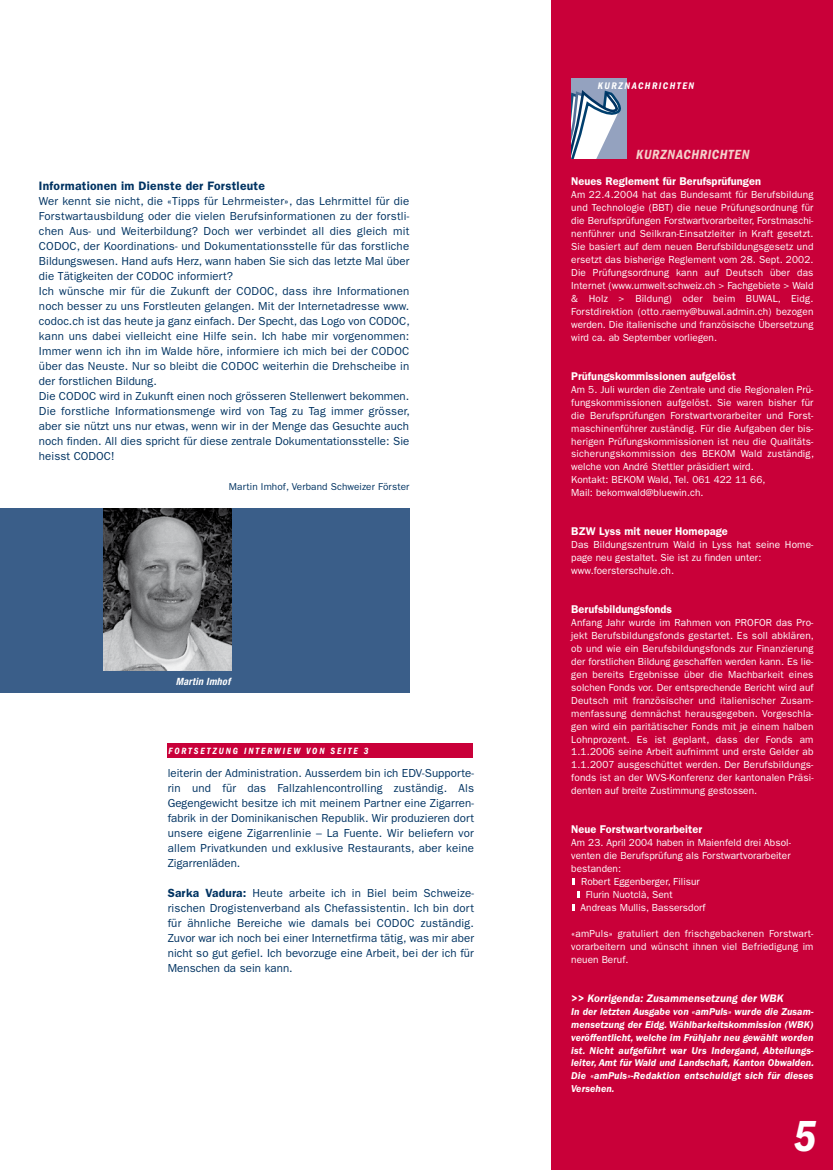
<style>
.page{position:relative;width:833px;height:1170px;background:#fff}
.page>*{position:absolute;margin:0;border:0;box-sizing:border-box;transform-origin:0 0}
.t1{font:italic 600 condensed 45px "Franklin Gothic LT";color:#fff}
.t2{font:italic 600 condensed 13.75px "Franklin Gothic LT";letter-spacing:.05em;color:#f4d1cb}
.t3{font:600 12.25px "Franklin Gothic LT";letter-spacing:.02em;color:#003362}
.t4{font:11.62px/15px "Franklin Gothic LT";letter-spacing:.015em;color:#003362;text-align:justify}
.t5{font:600 11.25px "Franklin Gothic LT";letter-spacing:.005em;color:#fff}
.t6{font:italic 600 11.25px "Franklin Gothic LT";letter-spacing:.005em;color:#fff}
.t7{font:10.25px/13px "Franklin Gothic LT";letter-spacing:.005em;color:#fff;text-align:justify}
.t8{font:italic 600 10.25px/13px "Franklin Gothic LT";letter-spacing:.015em;color:#fff;text-align:justify}
.t9{font:10px "Franklin Gothic LT";letter-spacing:.01em;color:#003362}
.t10{font:italic 700 condensed 10px "Helvetica Neue";letter-spacing:.03em;color:#fff}
.t11{font:italic 600 condensed 9.88px "Franklin Gothic LT";letter-spacing:.15em;color:#fff}
.t12{font:italic 600 condensed 9.38px "Franklin Gothic LT";letter-spacing:.2em;color:#fff}
.s1{font-weight:600;font-size:11.88px}
</style>
<div class="page">
<div style="left:552px;top:0;width:281px;height:1169px;background:#c90039"></div>
<svg style="left:572px;top:878px;width:2px;height:7px"></svg>
<svg style="left:577px;top:891px;width:2px;height:7px"></svg>
<svg style="left:572px;top:904px;width:2px;height:6px"></svg>
<div style="left:571px;top:78px;width:55px;height:81px;background:#94a2bf"></div>
<svg style="left:571px;top:90px;width:50px;height:69px"></svg>
<div style="left:0;top:508px;width:409px;height:185px;background:#3a5e89"></div>
<img style="left:104px;top:508px;width:127px;height:162px">
<div style="left:167px;top:743px;width:306px;height:14px;background:#c90039"></div>
<p class="t3" style="left:39px;top:178px;width:227px">Informationen im Dienste der Forstleute</p>
<p class="t4" style="left:39px;top:193px;width:372px;text-align:left">Wer kennt sie nicht, die «Tipps für Lehrmeister», das Lehrmittel für die Forstwartausbildung oder die vielen Berufsinformationen zu der forstli&shy;chen Aus- und Weiterbildung? Doch wer verbindet all dies gleich mit CODOC, der Koordinations- und Dokumentationsstelle für das forstliche Bildungswesen. Hand aufs Herz, wann haben Sie sich das letzte Mal über die Tätigkeiten der CODOC informiert?<br>Ich wünsche mir für die Zukunft der CODOC, dass ihre Informationen noch besser zu uns Forstleuten gelangen. Mit der Internetadresse www. codoc.ch ist das heute ja ganz einfach. Der Specht, das Logo von CODOC, kann uns dabei vielleicht eine Hilfe sein. Ich habe mir vorgenommen:<br>Immer wenn ich ihn im Walde höre, informiere ich mich bei der CODOC über das Neuste. Nur so bleibt die CODOC weiterhin die Drehscheibe in der forstlichen Bildung.<br>Die CODOC wird in Zukunft einen noch grösseren Stellenwert bekommen.<br>Die forstliche Informationsmenge wird von Tag zu Tag immer grösser, aber sie nützt uns nur etwas, wenn wir in der Menge das Gesuchte auch noch finden. All dies spricht für diese zentrale Dokumentationsstelle: Sie heisst CODOC!</p>
<p class="t9" style="left:229px;top:480px;width:182px">Martin Imhof, Verband Schweizer Förster</p>
<p class="t10" style="left:176px;top:675px;width:56px">Martin Imhof</p>
<p class="t12" style="left:168px;top:745px;width:202px">FORTSETZUNG INTERWIEW VON SEITE 3</p>
<p class="t4" style="left:168px;top:765px;width:308px">leiterin der Administration. Ausserdem bin ich EDV-Supporte&shy;rin und für das Fallzahlencontrolling zuständig. Als Gegengewicht besitze ich mit meinem Partner eine Zigarren&shy;fabrik in der Dominikanischen Republik. Wir produzieren dort unsere eigene Zigarrenlinie – La Fuente. Wir beliefern vor allem Privatkunden und exklusive Restaurants, aber keine Zigarrenläden.</p>
<p class="t4" style="left:168px;top:885px;width:308px"><span class="s1">Sarka Vadura:</span> Heute arbeite ich in Biel beim Schweize&shy;rischen Drogistenverband als Chefassistentin. Ich bin dort für ähnliche Bereiche wie damals bei CODOC zuständig.<br>Zuvor war ich noch bei einer Internetfirma tätig, was mir aber nicht so gut gefiel. Ich bevorzuge eine Arbeit, bei der ich für Menschen da sein kann.</p>
<p class="t11" style="left:598px;top:80px;width:98px">KURZNACHRICHTEN</p>
<h2 class="t2" style="left:636px;top:147px;width:115px">KURZNACHRICHTEN</h2>
<p class="t5" style="left:571px;top:175px;width:191px">Neues Reglement für Berufsprüfungen</p>
<p class="t7" style="left:571px;top:188px;width:244px">Am 22.4.2004 hat das Bundesamt für Berufsbildung und Technologie (BBT) die neue Prüfungsordnung für die Berufsprüfungen Forstwartvorarbeiter, Forstmaschi&shy;nenführer und Seilkran-Einsatzleiter in Kraft gesetzt.<br>Sie basiert auf dem neuen Berufsbildungsgesetz und ersetzt das bisherige Reglement vom 28. Sept. 2002.<br>Die Prüfungsordnung kann auf Deutsch über das Internet (www.umwelt-schweiz.ch &gt; Fachgebiete &gt; Wald &amp; Holz &gt; Bildung) oder beim BUWAL, Eidg.<br>Forstdirektion (otto.raemy@buwal.admin.ch) bezogen werden. Die italienische und französische Übersetzung wird ca. ab September vorliegen.</p>
<p class="t5" style="left:571px;top:369px;width:166px">Prüfungskommissionen aufgelöst</p>
<p class="t7" style="left:571px;top:383px;width:244px;text-align:left">Am 5. Juli wurden die Zentrale und die Regionalen Prü&shy;fungskommissionen aufgelöst. Sie waren bisher für die Berufsprüfungen Forstwartvorarbeiter und Forst&shy;maschinenführer zuständig. Für die Aufgaben der bis&shy;herigen Prüfungskommissionen ist neu die Qualitäts&shy;sicherungskommission des BEKOM Wald zuständig, welche von André Stettler präsidiert wird.<br>Kontakt: BEKOM Wald, Tel. 061 422 11 66,<br>Mail: bekomwald@bluewin.ch.</p>
<p class="t5" style="left:571px;top:524px;width:158px">BZW Lyss mit neuer Homepage</p>
<p class="t7" style="left:571px;top:538px;width:244px;text-align:left">Das Bildungszentrum Wald in Lyss hat seine Home&shy;page neu gestaltet. Sie ist zu finden unter: www.foersterschule.ch.</p>
<p class="t5" style="left:571px;top:602px;width:102px">Berufsbildungsfonds</p>
<p class="t7" style="left:571px;top:616px;width:244px">Anfang Jahr wurde im Rahmen von PROFOR das Pro&shy;jekt Berufsbildungsfonds gestartet. Es soll abklären, ob und wie ein Berufsbildungsfonds zur Finanzierung der forstlichen Bildung geschaffen werden kann. Es lie&shy;gen bereits Ergebnisse über die Machbarkeit eines solchen Fonds vor. Der entsprechende Bericht wird auf Deutsch mit französischer und italienischer Zusam&shy;menfassung demnächst herausgegeben. Vorgeschla&shy;gen wird ein paritätischer Fonds mit je einem halben Lohnprozent. Es ist geplant, dass der Fonds am 1.1.2006 seine Arbeit aufnimmt und erste Gelder ab 1.1.2007 ausgeschüttet werden. Der Berufsbildungs&shy;fonds ist an der WVS-Konferenz der kantonalen Präsi&shy;denten auf breite Zustimmung gestossen.</p>
<p class="t5" style="left:571px;top:822px;width:132px">Neue Forstwartvorarbeiter</p>
<p class="t7" style="left:571px;top:836px;width:221px">Am 23. April 2004 haben in Maienfeld drei Absol-</p>
<p class="t7" style="left:571px;top:849px;width:221px">venten die Berufsprüfung als Forstwartvorarbeiter</p>
<p class="t7" style="left:571px;top:862px;width:51px">bestanden:</p>
<p class="t7" style="left:581px;top:875px;width:120px">Robert Eggenberger, Filisur</p>
<p class="t7" style="left:585px;top:888px;width:88px">Flurin Nuotclà, Sent</p>
<p class="t7" style="left:580px;top:901px;width:126px">Andreas Mullis, Bassersdorf</p>
<p class="t7" style="left:571px;top:926px;width:244px">«amPuls» gratuliert den frischgebackenen Forstwart&shy;vorarbeitern und wünscht ihnen viel Befriedigung im neuen Beruf.</p>
<p class="t6" style="left:571px;top:991px;width:214px">&gt;&gt; Korrigenda: Zusammensetzung der WBK</p>
<p class="t8" style="left:571px;top:1004px;width:244px">In der letzten Ausgabe von «amPuls» wurde die Zusam&shy;mensetzung der Eidg. Wählbarkeitskommission (WBK) veröffentlicht, welche im Frühjahr neu gewählt worden ist. Nicht aufgeführt war Urs Indergand, Abteilungs&shy;leiter, Amt für Wald und Landschaft, Kanton Obwalden.<br>Die «amPuls»-Redaktion entschuldigt sich für dieses Versehen.</p>
<h1 class="t1" style="left:793px;top:1110px;width:24px">5</h1>
</div>
